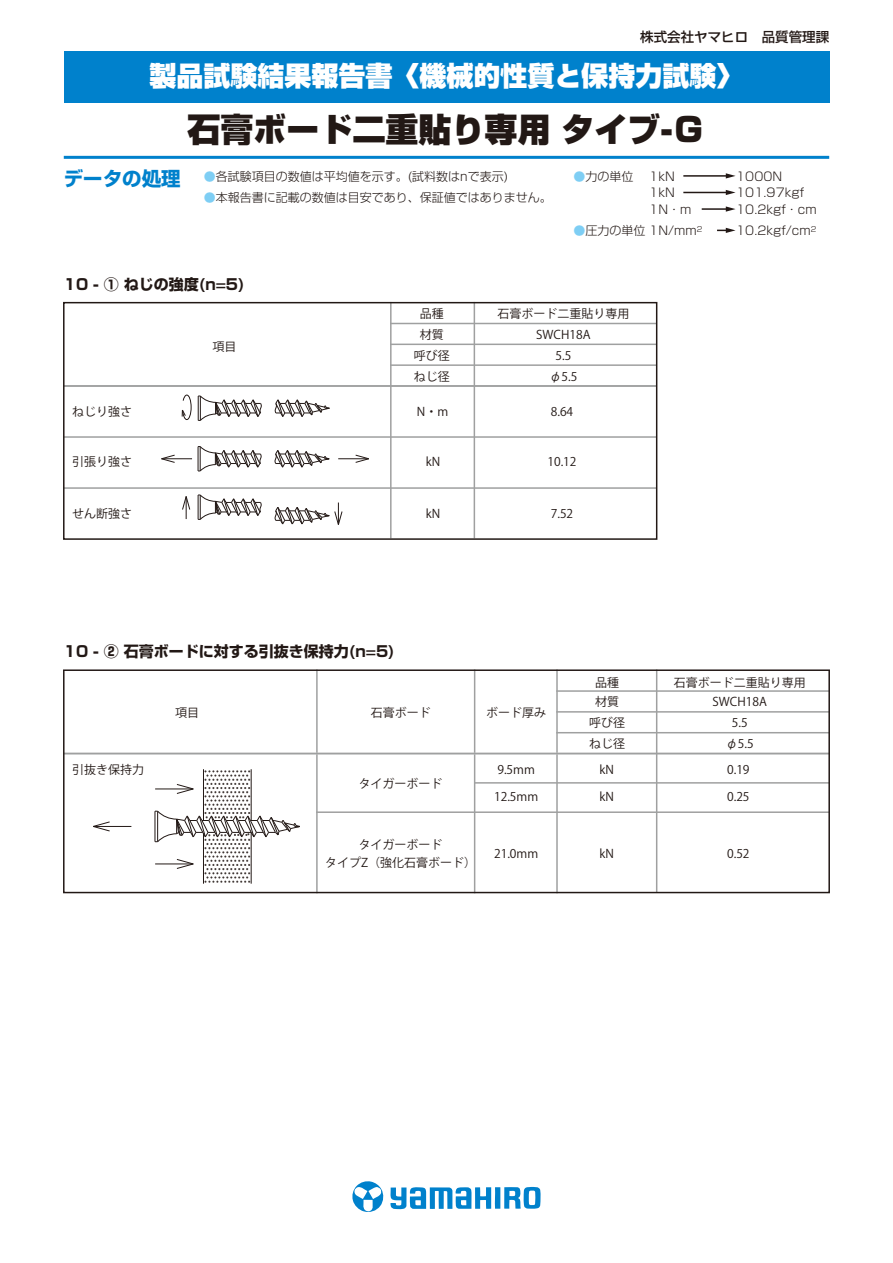
<style>
.page{position:relative;width:893px;height:1263px;background:#fff}
.page>*{position:absolute;margin:0;border:0;box-sizing:border-box;transform-origin:0 0}
.t1{font:900 33px "Shin Go";color:#221815}
.t2{font:900 27px "Shin Go";color:#fff}
.t3{font:700 15px "Shin Go";color:#221815}
.t4{font:500 13.5px "Shin Go";color:#221815}
.t5{font:12px/19.5px "Koz Go Pr 6 N";color:#221815;text-align:center}
.t6{font:300 12px "Shin Go";color:#221815}
.s1{font-weight:700;font-size:19.5px;color:#0081cc}
.s2{color:#7ecef4}
.s3{font-weight:400;color:#7ecef4}
.s4{font-family:"Hira Kaku Pro W3"}
</style>
<div class="page">
<hr style="left:390px;top:302px;width:2px;height:236px;background:#9fa0a0">
<hr style="left:474px;top:302px;width:1px;height:236px;background:#9fa0a0">
<hr style="left:390px;top:323px;width:267px;height:1px;background:#9fa0a0">
<hr style="left:390px;top:344px;width:267px;height:1px;background:#9fa0a0">
<hr style="left:390px;top:364px;width:267px;height:2px;background:#9fa0a0">
<hr style="left:64px;top:385px;width:593px;height:2px;background:#9fa0a0">
<hr style="left:64px;top:436px;width:593px;height:2px;background:#9fa0a0">
<hr style="left:64px;top:487px;width:593px;height:2px;background:#9fa0a0">
<hr style="left:316px;top:669px;width:2px;height:84px;background:#9fa0a0">
<hr style="left:316px;top:754px;width:2px;height:139px;background:#9fa0a0">
<hr style="left:474px;top:669px;width:1px;height:84px;background:#9fa0a0">
<hr style="left:474px;top:754px;width:1px;height:139px;background:#9fa0a0">
<hr style="left:556px;top:669px;width:2px;height:84px;background:#9fa0a0">
<hr style="left:556px;top:754px;width:2px;height:139px;background:#9fa0a0">
<hr style="left:656px;top:669px;width:1px;height:223px;background:#9fa0a0">
<hr style="left:556px;top:690px;width:273px;height:2px;background:#9fa0a0">
<hr style="left:556px;top:711px;width:273px;height:2px;background:#9fa0a0">
<hr style="left:556px;top:732px;width:273px;height:1px;background:#9fa0a0">
<hr style="left:64px;top:753px;width:765px;height:1px;background:#9fa0a0">
<hr style="left:475px;top:782px;width:354px;height:2px;background:#9fa0a0">
<hr style="left:316px;top:811px;width:513px;height:2px;background:#9fa0a0">
<hr style="left:251px;top:832px;width:1px;height:52px;background:#221815">
<hr style="left:203px;top:834px;width:1px;height:50px;background:#221815">
<hr style="left:251px;top:769px;width:1px;height:51px;background:#221815">
<hr style="left:203px;top:769px;width:1px;height:51px;background:#221815">
<hr style="left:93px;top:826px;width:38px;height:1px;background:#221815">
<svg style="left:93px;top:821px;width:17px;height:10px"></svg>
<svg style="left:155px;top:770px;width:145px;height:113px"></svg>
<div style="left:63px;top:302px;width:594px;height:238px;border:2px solid #221815"></div>
<div style="left:63px;top:669px;width:767px;height:224px;border:2px solid #221815"></div>
<svg style="left:717px;top:228px;width:18px;height:5px"></svg>
<hr style="left:702px;top:208px;width:26px;height:2px;background:#221815">
<svg style="left:726px;top:206px;width:9px;height:6px"></svg>
<hr style="left:683px;top:192px;width:45px;height:1px;background:#221815">
<svg style="left:726px;top:190px;width:9px;height:5px"></svg>
<hr style="left:683px;top:175px;width:45px;height:2px;background:#221815">
<svg style="left:726px;top:173px;width:9px;height:6px"></svg>
<svg style="left:352px;top:1181px;width:32px;height:31px"></svg>
<svg style="left:390px;top:1186px;width:151px;height:23px"></svg>
<svg style="left:198px;top:494px;width:64px;height:26px"></svg>
<svg style="left:275px;top:502px;width:67px;height:23px"></svg>
<svg style="left:182px;top:496px;width:8px;height:23px"></svg>
<svg style="left:275px;top:450px;width:55px;height:18px"></svg>
<svg style="left:198px;top:446px;width:63px;height:26px"></svg>
<hr style="left:162px;top:458px;width:30px;height:1px;background:#221815">
<svg style="left:161px;top:455px;width:14px;height:8px"></svg>
<hr style="left:338px;top:458px;width:31px;height:1px;background:#221815">
<svg style="left:355px;top:455px;width:14px;height:8px"></svg>
<svg style="left:275px;top:399px;width:55px;height:18px"></svg>
<svg style="left:198px;top:395px;width:64px;height:26px"></svg>
<svg style="left:182px;top:395px;width:9px;height:25px"></svg>
<div style="left:64px;top:51px;width:765px;height:51px;background:#0081cc"></div>
<hr style="left:64px;top:156px;width:765px;height:3px;background:#0081cc">
<p class="t4" style="left:640px;top:28px;width:190px">株式会社ヤマヒロ　品質管理課</p>
<h2 class="t2" style="left:149px;top:57px;width:595px">製品試験結果報告書〈機械的性質と保持力試験〉</h2>
<h1 class="t1" style="left:187px;top:107px;width:520px">石膏ボード二重貼り専用 タイブ-Ｇ</h1>
<p class="t6" style="left:64px;top:168px;width:446px"><span class="s1">データの処理</span> <span class="s2">●</span>各試験項目の数値は平均値を示す。(試料数はnで表示)</p>
<p class="t6" style="left:204px;top:189px;width:350px"><span class="s2">●</span>本報告書に記載の数値は目安であり、保証値ではありません。</p>
<p class="t3" style="left:64px;top:274px;width:183px">10 - ① ねじの強度(n=5)</p>
<p class="t6" style="left:573px;top:168px;width:61px"><span class="s2">●</span>力の単位</p>
<p class="t6" style="left:649px;top:168px;width:27px">1kN</p>
<p class="t6" style="left:736px;top:168px;width:48px">1000N</p>
<p class="t6" style="left:649px;top:185px;width:27px">1kN</p>
<p class="t6" style="left:736px;top:185px;width:69px">101.97kgf</p>
<p class="t6" style="left:649px;top:201px;width:44px">1N・m</p>
<p class="t6" style="left:736px;top:201px;width:82px">10.2kgf・cm</p>
<p class="t6" style="left:573px;top:223px;width:131px"><span class="s3">●</span>圧力の単位 1N/mm<sup>2</sup></p>
<p class="t6" style="left:736px;top:223px;width:82px">10.2kgf/cm<sup>2</sup></p>
<p class="t5" style="left:213px;top:337px;width:25px">項目</p>
<p class="t5" style="left:420px;top:304px;width:25px">品種</p>
<p class="t5" style="left:497px;top:304px;width:133px">石膏ボード二重貼り専用</p>
<p class="t5" style="left:420px;top:325px;width:25px">材質</p>
<p class="t5" style="left:536px;top:325px;width:56px">SWCH18A</p>
<p class="t5" style="left:414px;top:346px;width:37px">呼び径</p>
<p class="t5" style="left:555px;top:346px;width:17px">5.5</p>
<p class="t5" style="left:414px;top:367px;width:37px">ねじ径</p>
<p class="t5" style="left:549px;top:367px;width:29px"><span class="s4">φ</span>5.5</p>
<p class="t5" style="left:72px;top:402px;width:61px">ねじり強さ</p>
<p class="t5" style="left:417px;top:402px;width:33px">N・m</p>
<p class="t5" style="left:551px;top:402px;width:24px">8.64</p>
<p class="t5" style="left:72px;top:452px;width:61px">引張り強さ</p>
<p class="t5" style="left:426px;top:452px;width:16px">kN</p>
<p class="t5" style="left:547px;top:452px;width:31px">10.12</p>
<p class="t5" style="left:72px;top:504px;width:61px">せん断強さ</p>
<p class="t5" style="left:426px;top:504px;width:16px">kN</p>
<p class="t5" style="left:551px;top:504px;width:24px">7.52</p>
<p class="t3" style="left:64px;top:641px;width:333px">10 - ② 石膏ボードに対する引抜き保持力(n=5)</p>
<p class="t5" style="left:175px;top:703px;width:26px">項目</p>
<p class="t5" style="left:371px;top:703px;width:61px">石膏ボード</p>
<p class="t5" style="left:486px;top:703px;width:61px">ボード厚み</p>
<p class="t5" style="left:595px;top:673px;width:25px;text-align:left">品種材質</p>
<p class="t5" style="left:589px;top:713px;width:37px;line-height:21px;text-align:left">呼び径ねじ径</p>
<p class="t5" style="left:72px;top:760px;width:73px">引抜き保持力</p>
<p class="t5" style="left:600px;top:760px;width:16px">kN</p>
<p class="t5" style="left:600px;top:787px;width:16px">kN</p>
<p class="t5" style="left:497px;top:760px;width:39px">9.5mm</p>
<p class="t5" style="left:494px;top:787px;width:46px">12.5mm</p>
<p class="t5" style="left:359px;top:774px;width:85px">タイガーボード</p>
<p class="t5" style="left:325px;top:837px;width:152px;line-height:17.1px">タイガーボード<br>タイプZ（強化石膏ボード）</p>
<p class="t5" style="left:494px;top:844px;width:46px">21.0mm</p>
<p class="t5" style="left:600px;top:844px;width:16px">kN</p>
<p class="t5" style="left:674px;top:673px;width:134px">石膏ボード二重貼り専用<br>SWCH18A</p>
<p class="t5" style="left:726px;top:712px;width:29px;line-height:21px">5.5 <span class="s4">φ</span>5.5</p>
<p class="t5" style="left:727px;top:760px;width:24px">0.19</p>
<p class="t5" style="left:727px;top:787px;width:24px">0.25</p>
<p class="t5" style="left:727px;top:844px;width:24px">0.52</p>
</div>
